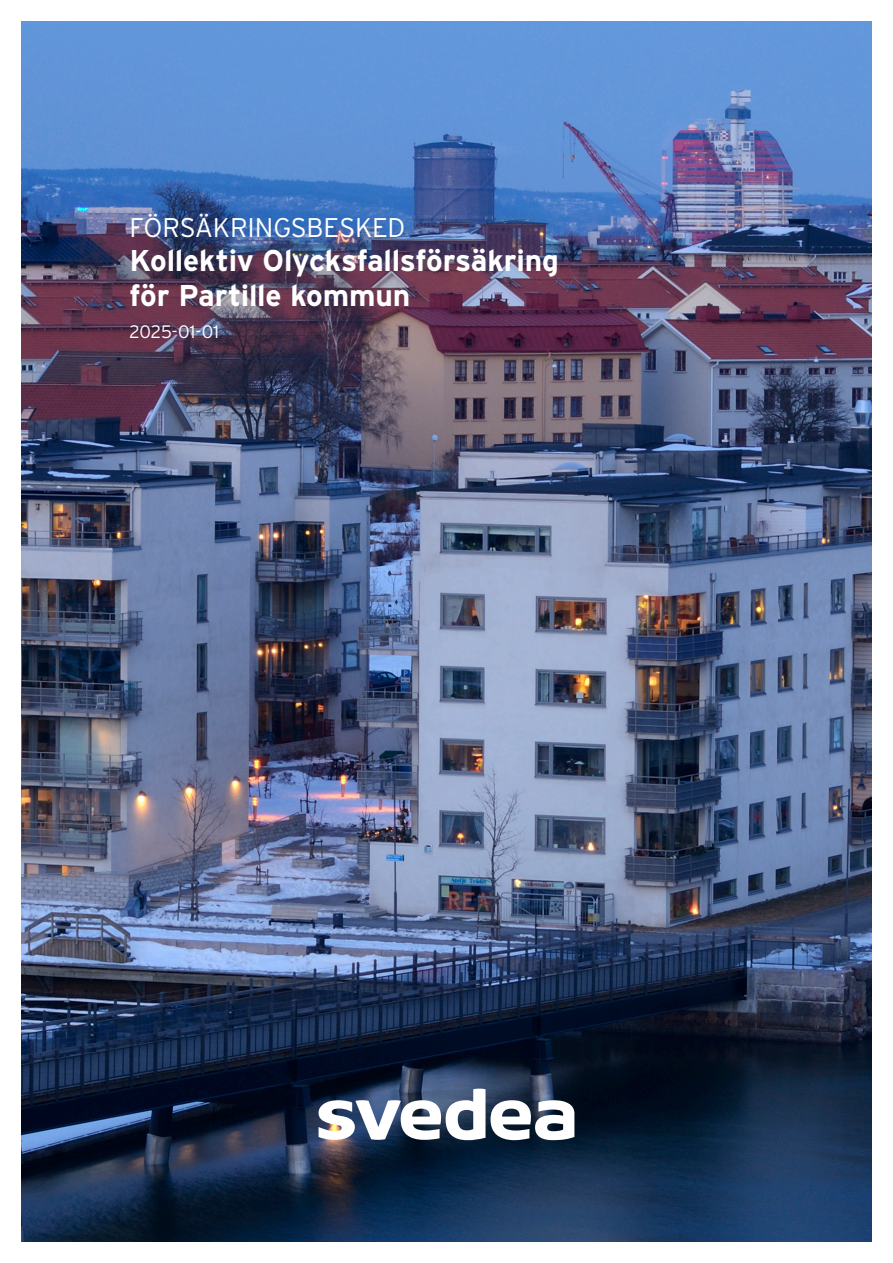
<style>
.page{position:relative;width:893px;height:1263px;background:#fff}
.page>*{position:absolute;margin:0;border:0;box-sizing:border-box;transform-origin:0 0}
.t1{font:700 30px/34.5px "Interstate";letter-spacing:-.01em;color:#fff}
.t2{font:300 27px "Interstate";letter-spacing:-.01em;color:#fff}
.Rubrik_1{font:300 18px "Interstate";color:#fff}
</style>
<div class="page">
<img style="left:21px;top:21px;width:851px;height:1220px">
<svg style="left:491px;top:1100px;width:83px;height:40px"></svg>
<svg style="left:319px;top:1089px;width:166px;height:51px"></svg>
<p class="t2" style="left:130px;top:212px;width:277px">FÖRSÄKRINGSBESKED</p>
<p class="t1" style="left:130px;top:243px;width:431px">Kollektiv Olycksfallsförsäkring för Partille kommun</p>
<p class="Rubrik_1" style="left:130px;top:321px;width:91px">2025-01-01</p>
</div>
